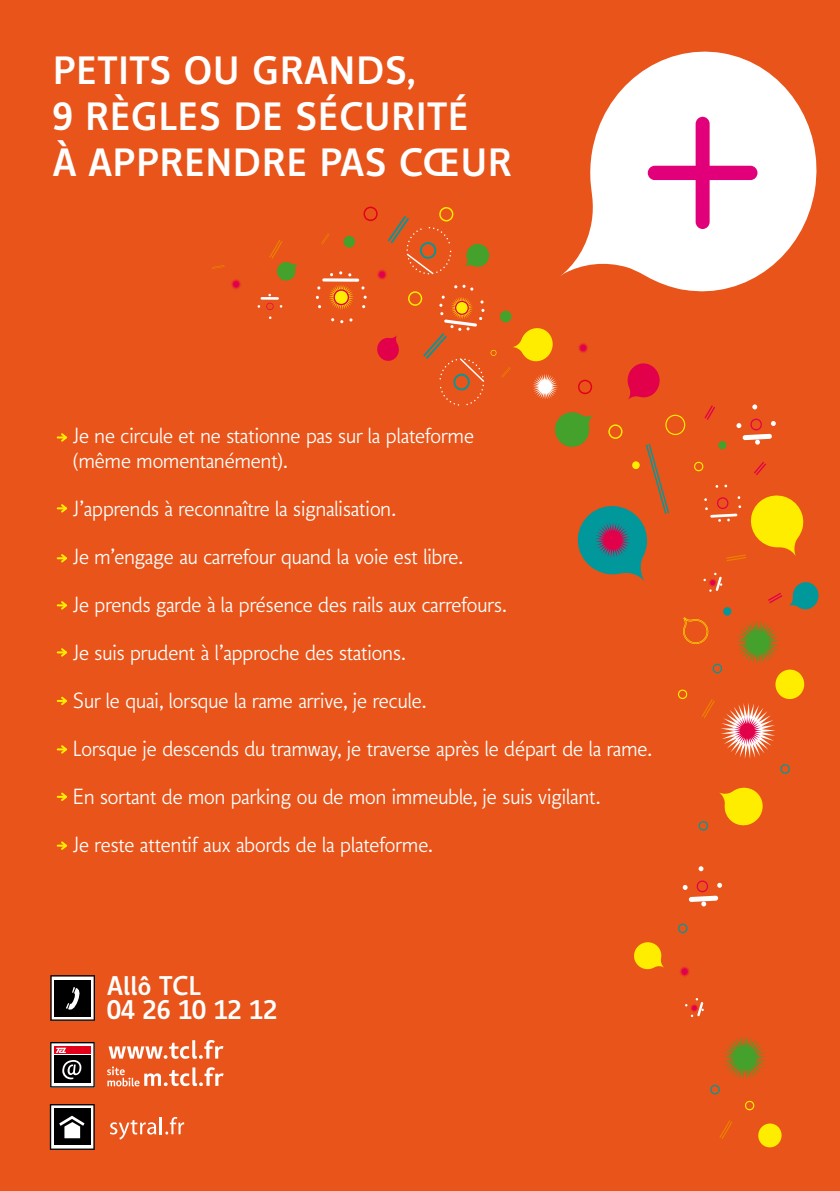
<style>
.page{position:relative;width:840px;height:1191px;background:#fff}
.page>*{position:absolute;margin:0;border:0;box-sizing:border-box;transform-origin:0 0}
.t1{font:700 36px/46px "TCL";letter-spacing:.01em;color:#fff}
.t2{font:700 24.6px/23.2px "TCL";color:#fff}
.t3{font:300 20px/24px "TCL";color:#fff}
</style>
<div class="page">
<div style="left:0;top:0;width:839px;height:1191px;background:#e85419"></div>
<svg style="left:634px;top:942px;width:30px;height:28px"></svg>
<svg style="left:698px;top:821px;width:10px;height:9px"></svg>
<svg style="left:710px;top:1036px;width:55px;height:58px"></svg>
<svg style="left:678px;top:923px;width:9px;height:10px"></svg>
<svg style="left:231px;top:279px;width:10px;height:10px"></svg>
<svg style="left:685px;top:998px;width:18px;height:19px"></svg>
<svg style="left:590px;top:51px;width:227px;height:155px;fill:#fff"></svg>
<svg style="left:343px;top:235px;width:12px;height:13px"></svg>
<svg style="left:329px;top:285px;width:24px;height:25px"></svg>
<svg style="left:330px;top:271px;width:21px;height:5px"></svg>
<svg style="left:331px;top:318px;width:21px;height:5px"></svg>
<svg style="left:315px;top:286px;width:6px;height:22px"></svg>
<svg style="left:322px;top:278px;width:37px;height:4px"></svg>
<svg style="left:266px;top:303px;width:16px;height:7px"></svg>
<hr style="left:260px;top:297px;width:19px;height:3px;background:#fff">
<svg style="left:269px;top:240px;width:29px;height:41px"></svg>
<svg style="left:321px;top:233px;width:8px;height:12px"></svg>
<svg style="left:212px;top:265px;width:12px;height:4px"></svg>
<div style="left:647px;top:166px;width:110px;height:14px;background:#e2007a;border-radius:7px"></div>
<div style="left:695px;top:117px;width:14px;height:112px;background:#e2007a;border-radius:7px"></div>
<svg style="left:719px;top:787px;width:44px;height:39px"></svg>
<svg style="left:745px;top:1100px;width:9px;height:10px"></svg>
<svg style="left:758px;top:1123px;width:24px;height:25px"></svg>
<svg style="left:698px;top:866px;width:5px;height:5px"></svg>
<svg style="left:682px;top:880px;width:39px;height:26px"></svg>
<svg style="left:361px;top:206px;width:458px;height:567px"></svg>
<svg style="left:719px;top:1120px;width:13px;height:19px"></svg>
<div style="left:718px;top:441px;width:8px;height:8px;background:#44a12b;border-radius:50%"></div>
<svg style="left:680px;top:967px;width:9px;height:10px"></svg>
<svg style="left:108px;top:1040px;width:115px;height:18px"></svg>
<svg style="left:107px;top:1066px;width:116px;height:20px"></svg>
<svg style="left:50px;top:1042px;width:45px;height:45px;background:#6f5256"></svg>
<svg style="left:50px;top:975px;width:45px;height:45px;background:#474544"></svg>
<svg style="left:110px;top:1117px;width:74px;height:22px"></svg>
<svg style="left:50px;top:1104px;width:45px;height:46px;background:#5d5c5c"></svg>
<svg style="left:57px;top:504px;width:10px;height:8px"></svg>
<svg style="left:57px;top:554px;width:10px;height:8px"></svg>
<svg style="left:57px;top:601px;width:10px;height:8px"></svg>
<svg style="left:57px;top:648px;width:10px;height:8px"></svg>
<svg style="left:57px;top:696px;width:10px;height:9px"></svg>
<svg style="left:57px;top:745px;width:10px;height:8px"></svg>
<svg style="left:57px;top:792px;width:10px;height:9px"></svg>
<svg style="left:57px;top:841px;width:10px;height:9px"></svg>
<svg style="left:57px;top:433px;width:10px;height:9px"></svg>
<h1 class="t1" style="left:52px;top:48px;width:461px">PETITS OU GRANDS,<br>9 RÈGLES DE SÉCURITÉ<br>À APPRENDRE PAS CŒUR</h1>
<p class="t3" style="left:73px;top:423px;width:402px">Je ne circule et ne stationne pas sur la plateforme (même momentanément).</p>
<p class="t3" style="left:73px;top:495px;width:324px">J’apprends à reconnaître la signalisation.</p>
<p class="t3" style="left:73px;top:543px;width:391px">Je m’engage au carrefour quand la voie est libre.</p>
<p class="t3" style="left:73px;top:591px;width:435px">Je prends garde à la présence des rails aux carrefours.</p>
<p class="t3" style="left:73px;top:639px;width:334px">Je suis prudent à l’approche des stations.</p>
<p class="t3" style="left:73px;top:687px;width:355px">Sur le quai, lorsque la rame arrive, je recule.</p>
<p class="t3" style="left:73px;top:735px;width:580px">Lorsque je descends du tramway, je traverse après le départ de la rame.</p>
<p class="t3" style="left:73px;top:783px;width:529px">En sortant de mon parking ou de mon immeuble, je suis vigilant.</p>
<p class="t3" style="left:73px;top:831px;width:361px">Je reste attentif aux abords de la plateforme.</p>
<p class="t2" style="left:107px;top:974px;width:171px">Allô TCL<br>04 26 10 12 12</p>
</div>
